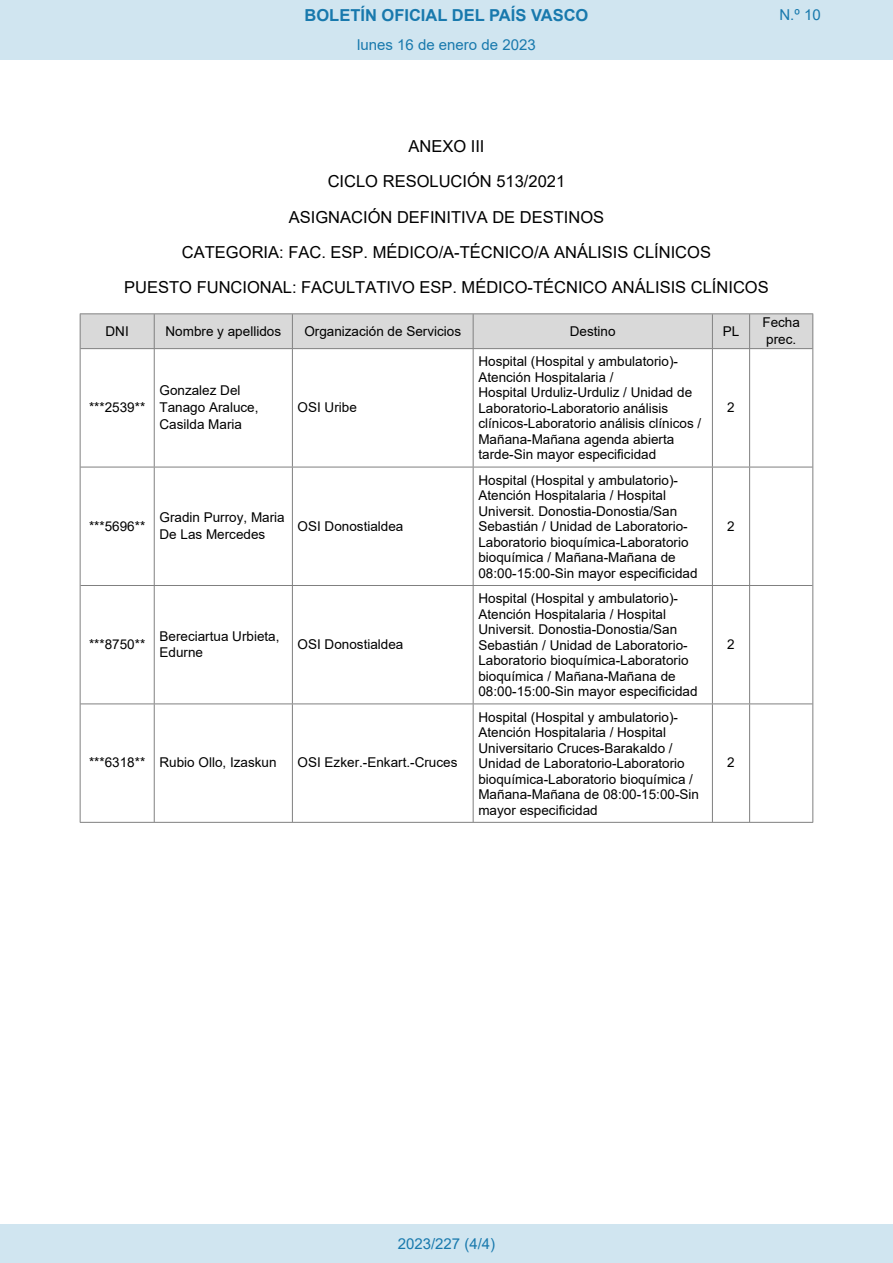
<style>
.page{position:relative;width:893px;height:1263px;background:#fff}
.page>*{position:absolute;margin:0;border:0;box-sizing:border-box;transform-origin:0 0}
.t1{font:16.5px/35.4px "Arial";color:#000;text-align:center}
.t2{font:700 16.5px "Arial";color:#1879ad}
.Paginacion_Centro{font:15px "Arial";color:#1879ad}
.t3{font:13.5px/15.5px "Arial";color:#000}
</style>
<div class="page">
<div style="left:81px;top:314px;width:73px;height:34px;background:#d9d9d9"></div>
<div style="left:155px;top:314px;width:137px;height:34px;background:#d9d9d9"></div>
<div style="left:293px;top:314px;width:180px;height:34px;background:#d9d9d9"></div>
<div style="left:473px;top:314px;width:239px;height:34px;background:#d9d9d9"></div>
<div style="left:713px;top:314px;width:36px;height:34px;background:#d9d9d9"></div>
<div style="left:750px;top:314px;width:62px;height:34px;background:#d9d9d9"></div>
<hr style="left:80px;top:314px;width:1px;height:508px;background:#808080">
<hr style="left:154px;top:314px;width:1px;height:34px;background:#808080">
<hr style="left:154px;top:349px;width:1px;height:118px;background:#808080">
<hr style="left:154px;top:467px;width:1px;height:118px;background:#808080">
<hr style="left:154px;top:586px;width:1px;height:117px;background:#808080">
<hr style="left:154px;top:704px;width:1px;height:118px;background:#808080">
<hr style="left:292px;top:314px;width:1px;height:34px;background:#808080">
<hr style="left:292px;top:349px;width:1px;height:118px;background:#808080">
<hr style="left:292px;top:467px;width:1px;height:118px;background:#808080">
<hr style="left:292px;top:586px;width:1px;height:117px;background:#808080">
<hr style="left:292px;top:704px;width:1px;height:118px;background:#808080">
<hr style="left:473px;top:314px;width:1px;height:34px;background:#808080">
<hr style="left:473px;top:349px;width:1px;height:118px;background:#808080">
<hr style="left:473px;top:467px;width:1px;height:118px;background:#808080">
<hr style="left:473px;top:586px;width:1px;height:117px;background:#808080">
<hr style="left:473px;top:704px;width:1px;height:118px;background:#808080">
<hr style="left:712px;top:314px;width:1px;height:34px;background:#808080">
<hr style="left:712px;top:349px;width:1px;height:118px;background:#808080">
<hr style="left:712px;top:467px;width:1px;height:118px;background:#808080">
<hr style="left:712px;top:586px;width:1px;height:117px;background:#808080">
<hr style="left:712px;top:704px;width:1px;height:118px;background:#808080">
<hr style="left:749px;top:314px;width:1px;height:34px;background:#808080">
<hr style="left:749px;top:349px;width:1px;height:118px;background:#808080">
<hr style="left:749px;top:467px;width:1px;height:118px;background:#808080">
<hr style="left:749px;top:586px;width:1px;height:117px;background:#808080">
<hr style="left:749px;top:704px;width:1px;height:118px;background:#808080">
<hr style="left:812px;top:314px;width:1px;height:508px;background:#808080">
<hr style="left:80px;top:313px;width:733px;height:1px;background:#808080">
<hr style="left:81px;top:348px;width:731px;height:1px;background:#808080">
<hr style="left:81px;top:467px;width:731px;height:1px;background:#808080">
<hr style="left:81px;top:585px;width:731px;height:1px;background:#808080">
<hr style="left:81px;top:703px;width:731px;height:1px;background:#808080">
<hr style="left:80px;top:822px;width:733px;height:1px;background:#808080">
<div style="left:0;top:0;width:893px;height:60px;background:#d0e5f0"></div>
<div style="left:0;top:1225px;width:893px;height:38px;background:#d0e5f0"></div>
<p class="t2" style="left:305px;top:3px;width:285px">BOLETÍN OFICIAL DEL PAÍS VASCO</p>
<p class="Paginacion_Centro" style="left:779px;top:5px;width:43px">N.º 10</p>
<p class="Paginacion_Centro" style="left:357px;top:35px;width:180px">lunes 16 de enero de 2023</p>
<p class="t1" style="left:124px;top:128px;width:646px">ANEXO III<br>CICLO RESOLUCIÓN 513/2021<br>ASIGNACIÓN DEFINITIVA DE DESTINOS<br>CATEGORIA: FAC. ESP. MÉDICO/A-TÉCNICO/A ANÁLISIS CLÍNICOS<br>PUESTO FUNCIONAL: FACULTATIVO ESP. MÉDICO-TÉCNICO ANÁLISIS CLÍNICOS</p>
<p class="t3" style="left:106px;top:323px;width:25px">DNI</p>
<p class="t3" style="left:166px;top:323px;width:117px">Nombre y apellidos</p>
<p class="t3" style="left:304px;top:323px;width:158px">Organización de Servicios</p>
<p class="t3" style="left:570px;top:323px;width:47px">Destino</p>
<p class="t3" style="left:723px;top:323px;width:18px">PL</p>
<p class="t3" style="left:762px;top:314px;width:39px;line-height:16.8px">Fecha prec.</p>
<p class="t3" style="left:89px;top:400px;width:58px">***2539**</p>
<p class="t3" style="left:159px;top:382px;width:101px;line-height:16.8px">Gonzalez Del<br>Tanago Araluce,<br>Casilda Maria</p>
<p class="t3" style="left:298px;top:400px;width:61px">OSI Uribe</p>
<p class="t3" style="left:89px;top:518px;width:58px">***5696**</p>
<p class="t3" style="left:159px;top:509px;width:127px;line-height:16.8px">Gradin Purroy, Maria<br>De Las Mercedes</p>
<p class="t3" style="left:298px;top:518px;width:107px">OSI Donostialdea</p>
<p class="t3" style="left:89px;top:636px;width:58px">***8750**</p>
<p class="t3" style="left:159px;top:627px;width:122px;line-height:16.8px">Bereciartua Urbieta,<br>Edurne</p>
<p class="t3" style="left:298px;top:636px;width:107px">OSI Donostialdea</p>
<p class="t3" style="left:89px;top:755px;width:189px">***6318** Rubio Ollo, Izaskun</p>
<p class="t3" style="left:298px;top:755px;width:161px">OSI Ezker.-Enkart.-Cruces</p>
<p class="t3" style="left:478px;top:354px;width:224px">Hospital (Hospital y ambulatorio)- Atención Hospitalaria /<br>Hospital Urduliz-Urduliz / Unidad de Laboratorio-Laboratorio análisis clínicos-Laboratorio análisis clínicos / Mañana-Mañana agenda abierta tarde-Sin mayor especificidad</p>
<p class="t3" style="left:478px;top:472px;width:221px">Hospital (Hospital y ambulatorio)- Atención Hospitalaria / Hospital Universit. Donostia-Donostia/San Sebastián / Unidad de Laboratorio-Laboratorio bioquímica-Laboratorio bioquímica / Mañana-Mañana de 08:00-15:00-Sin mayor especificidad</p>
<p class="t3" style="left:478px;top:590px;width:221px">Hospital (Hospital y ambulatorio)- Atención Hospitalaria / Hospital Universit. Donostia-Donostia/San Sebastián / Unidad de Laboratorio-Laboratorio bioquímica-Laboratorio bioquímica / Mañana-Mañana de 08:00-15:00-Sin mayor especificidad</p>
<p class="t3" style="left:478px;top:709px;width:222px">Hospital (Hospital y ambulatorio)- Atención Hospitalaria / Hospital Universitario Cruces-Barakaldo / Unidad de Laboratorio-Laboratorio bioquímica-Laboratorio bioquímica / Mañana-Mañana de 08:00-15:00-Sin mayor especificidad</p>
<p class="t3" style="left:727px;top:400px;width:9px">2</p>
<p class="t3" style="left:727px;top:518px;width:9px">2</p>
<p class="t3" style="left:727px;top:636px;width:9px">2</p>
<p class="t3" style="left:727px;top:755px;width:9px">2</p>
<p class="Paginacion_Centro" style="left:398px;top:1234px;width:99px">2023/227 (4/4)</p>
</div>
